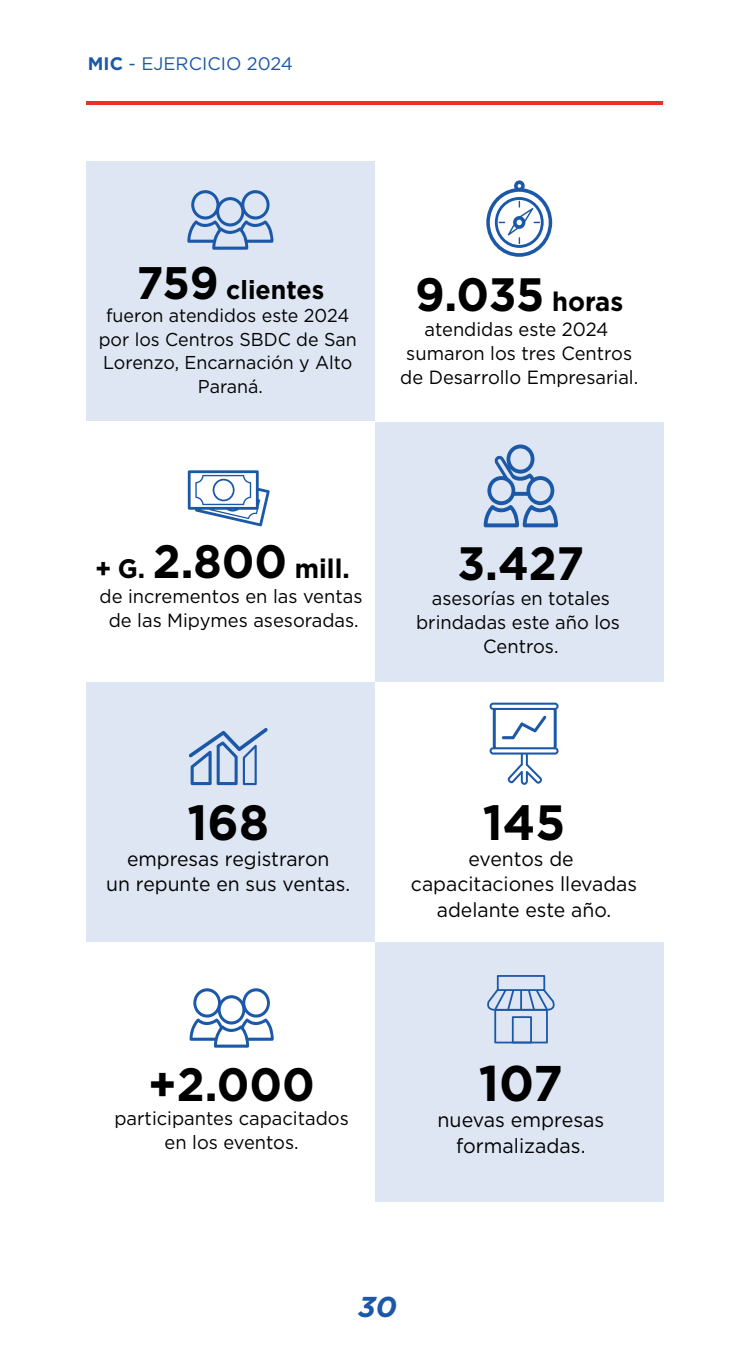
<style>
.page{position:relative;width:755px;height:1351px;background:#fff}
.page>*{position:absolute;margin:0;border:0;box-sizing:border-box;transform-origin:0 0}
.t1{font:700 50.12px "Gotham";color:#000;scale:.96 1}
.t2{font:700 49.5px "Gotham";color:#000;scale:.96 1}
.t3{font:700 49.38px "Gotham";color:#000;scale:.96 1}
.t4{font:700 46.75px "Gotham";color:#000;scale:.96 1}
.t5{font:italic 700 28.75px "Gotham";color:#1c58a8}
.t6{font:700 26.75px "Gotham";color:#000;scale:.96 1}
.t7{font:700 26px "Gotham";color:#000;scale:.96 1}
.t8{font:20.5px/25.9px "Gotham";color:#000;text-align:center;scale:.96 1}
.t9{font:20.25px/25.6px "Gotham";color:#000;text-align:center;scale:.96 1}
.t10{font:19.12px/24.1px "Gotham";color:#000;text-align:center;scale:.96 1}
.t11{font:18.62px/23.6px "Gotham";color:#000;text-align:center;scale:.96 1}
.t12{font:18.12px "Gotham";color:#1c58a8}
.s1{font-weight:700}
.s2{font-size:45.5px}
.s3{font-size:26.75px}
.s4{font-size:46.75px}
</style>
<div class="page">
<div style="left:86px;top:161px;width:289px;height:260px;background:#dde6f2"></div>
<div style="left:375px;top:422px;width:288px;height:259px;background:#dde6f2"></div>
<div style="left:86px;top:682px;width:289px;height:260px;background:#dde6f2"></div>
<div style="left:375px;top:941px;width:288px;height:260px;background:#dde6f2"></div>
<hr style="left:86px;top:101px;width:577px;height:3px;background:#eb2e29">
<svg style="left:187px;top:190px;width:87px;height:60px"></svg>
<svg style="left:486px;top:180px;width:66px;height:77px"></svg>
<svg style="left:188px;top:470px;width:82px;height:56px"></svg>
<svg style="left:190px;top:988px;width:84px;height:59px"></svg>
<svg style="left:484px;top:444px;width:74px;height:83px"></svg>
<svg style="left:489px;top:702px;width:69px;height:83px"></svg>
<svg style="left:189px;top:727px;width:79px;height:58px"></svg>
<svg style="left:487px;top:975px;width:68px;height:68px"></svg>
<hr style="left:520px;top:990px;width:2px;height:20px;background:#1c58a8">
<p class="t12" style="left:88px;top:53px;width:207px"><span class="s1">MIC</span> - EJERCICIO 2024</p>
<h3 class="t7" style="left:137px;top:274px;width:197px"><span class="s2">759</span> clientes</h3>
<p class="t11" style="left:99px;top:303px;width:270px">fueron atendidos este 2024 por los Centros SBDC de San<br>Lorenzo, Encarnación y Alto<br>Paraná.</p>
<h3 class="t4" style="left:415px;top:268px;width:218px">9.035 <span class="s3">horas</span></h3>
<p class="t10" style="left:400px;top:316px;width:249px">atendidas este 2024 sumaron los tres Centros de Desarrollo Empresarial.</p>
<h3 class="t6" style="left:95px;top:553px;width:267px">+ G. <span class="s4">2.800</span> mill.</h3>
<p class="t10" style="left:100px;top:583px;width:275px">de incrementos en las ventas de las Mipymes asesoradas.</p>
<h3 class="t4" style="left:457px;top:537px;width:134px">3.427</h3>
<p class="t10" style="left:416px;top:585px;width:214px">asesorías en totales brindadas este año los<br>Centros.</p>
<h3 class="t3" style="left:188px;top:794px;width:86px">168</h3>
<p class="t9" style="left:106px;top:845px;width:255px">empresas registraron<br>un repunte en sus ventas.</p>
<h3 class="t4" style="left:148px;top:1057px;width:175px">+2.000</h3>
<p class="t10" style="left:114px;top:1105px;width:246px">participantes capacitados en los eventos.</p>
<h2 class="t2" style="left:483px;top:794px;width:88px">145</h2>
<p class="t9" style="left:411px;top:845px;width:237px">eventos de capacitaciones llevadas adelante este año.</p>
<h1 class="t1" style="left:479px;top:1054px;width:89px">107</h1>
<p class="t8" style="left:437px;top:1106px;width:175px">nuevas empresas formalizadas.</p>
<h3 class="t5" style="left:358px;top:1290px;width:40px">30</h3>
</div>
